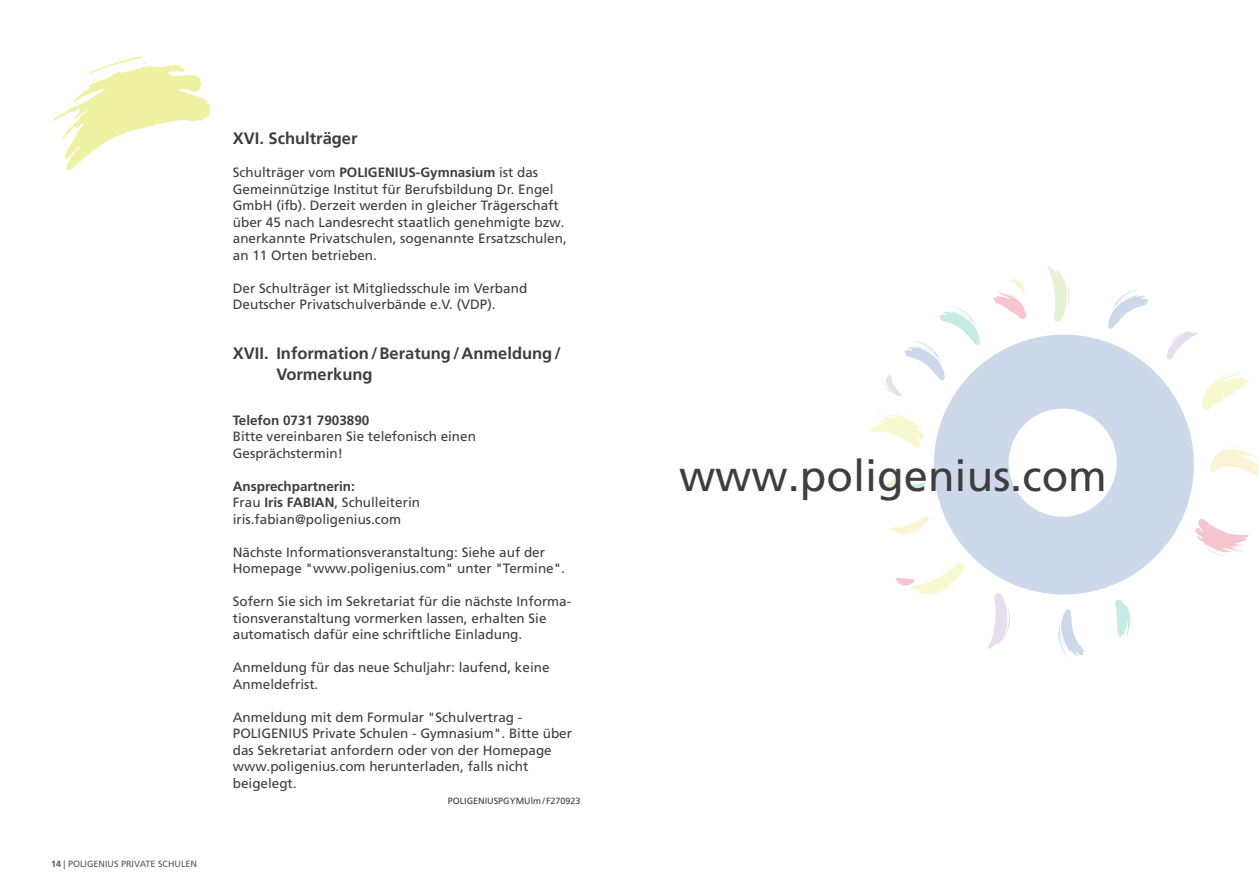
<style>
.page{position:relative;width:1259px;height:893px;background:#fff}
.page>*{position:absolute;margin:0;border:0;box-sizing:border-box;transform-origin:0 0}
.t1{font:43.5px "Frutiger LT Pro";color:#3e3e3f}
.Headlines_mehrzeilig{font:700 16.5px/21px "Frutiger LT Pro";color:#3e3e3f}
.Headlines{font:700 16.5px "Frutiger LT Pro";color:#3e3e3f}
.Lauftexte_Startabsatz{font:13.5px/16.5px "Frutiger LT Pro";color:#3e3e3f}
.Headlines_mehrzeilig-2{font:13.5px/16.5px "Frutiger LT Pro";color:#3e3e3f}
.Lauftexte_Startabsatz-2{font:700 13.5px "Frutiger LT Pro";color:#3e3e3f}
.t2{font:9px "Frutiger LT Pro";color:#57585a}
.Lauftexte_Startabsatz-3{font:9px "Frutiger LT Pro";color:#3e3e3f}
.s1{font-weight:700}
</style>
<div class="page">
<svg style="left:1209px;top:446px;width:50px;height:30px"></svg>
<svg style="left:890px;top:516px;width:39px;height:19px"></svg>
<svg style="left:934px;top:335px;width:260px;height:260px;fill:#cdd9eb"></svg>
<svg style="left:1166px;top:331px;width:31px;height:29px"></svg>
<svg style="left:988px;top:593px;width:22px;height:56px"></svg>
<svg style="left:1047px;top:266px;width:22px;height:56px"></svg>
<svg style="left:1108px;top:290px;width:40px;height:39px"></svg>
<svg style="left:1058px;top:609px;width:25px;height:48px"></svg>
<svg style="left:1195px;top:519px;width:54px;height:37px"></svg>
<svg style="left:993px;top:279px;width:33px;height:40px"></svg>
<svg style="left:883px;top:306px;width:97px;height:90px"></svg>
<svg style="left:880px;top:471px;width:45px;height:19px"></svg>
<svg style="left:1115px;top:600px;width:16px;height:38px"></svg>
<svg style="left:870px;top:411px;width:54px;height:37px"></svg>
<svg style="left:1201px;top:371px;width:48px;height:39px"></svg>
<svg style="left:895px;top:563px;width:68px;height:32px"></svg>
<svg style="left:51px;top:56px;width:159px;height:114px"></svg>
<p class="t2" style="left:51px;top:858px;width:148px"><span class="s1">14</span> | POLIGENIUS PRIVATE SCHULEN</p>
<p class="Headlines" style="left:233px;top:129px;width:126px">XVI. Schulträger</p>
<p class="Lauftexte_Startabsatz" style="left:233px;top:164px;width:335px">Schulträger vom <span class="s1">POLIGENIUS-Gymnasium</span> ist das Gemeinnützige Institut für Berufsbildung Dr. Engel GmbH (ifb). Derzeit werden in gleicher Trägerschaft über 45 nach Landesrecht staatlich genehmigte bzw. anerkannte Privatschulen, sogenannte Ersatzschulen, an 11 Orten betrieben.</p>
<p class="Lauftexte_Startabsatz" style="left:233px;top:280px;width:296px">Der Schulträger ist Mitgliedsschule im Verband<br>Deutscher Privatschulverbände e.V. (VDP).</p>
<p class="Headlines_mehrzeilig" style="left:276px;top:342px;width:286px;text-indent:-43px">XVII. Information/Beratung/Anmeldung/<br>Vormerkung</p>
<p class="Headlines_mehrzeilig-2" style="left:233px;top:412px;width:245px"><span class="s1">Telefon 0731 7903890<br></span>Bitte vereinbaren Sie telefonisch einen<br>Gesprächstermin!</p>
<p class="Lauftexte_Startabsatz-2" style="left:233px;top:478px;width:124px">Ansprechpartnerin:</p>
<p class="Lauftexte_Startabsatz" style="left:233px;top:494px;width:189px">Frau <span class="s1">Iris FABIAN</span>, Schulleiterin</p>
<p class="Lauftexte_Startabsatz" style="left:233px;top:511px;width:170px">iris.fabian@poligenius.com</p>
<p class="Lauftexte_Startabsatz" style="left:233px;top:544px;width:334px">Nächste Informationsveranstaltung: Siehe auf der<br>Homepage "www.poligenius.com" unter "Termine".</p>
<p class="Lauftexte_Startabsatz" style="left:233px;top:593px;width:340px">Sofern Sie sich im Sekretariat für die nächste Informa&shy;tionsveranstaltung vormerken lassen, erhalten Sie automatisch dafür eine schriftliche Einladung.</p>
<p class="Lauftexte_Startabsatz" style="left:233px;top:659px;width:318px">Anmeldung für das neue Schuljahr: laufend, keine<br>Anmeldefrist.</p>
<p class="Lauftexte_Startabsatz" style="left:233px;top:709px;width:341px">Anmeldung mit dem Formular "Schulvertrag - POLIGENIUS Private Schulen - Gymnasium". Bitte über das Sekretariat anfordern oder von der Homepage www.poligenius.com herunterladen, falls nicht beigelegt.</p>
<p class="Lauftexte_Startabsatz-3" style="left:448px;top:796px;width:134px">POLIGENIUSPGYMUlm/ F270923</p>
<h1 class="t1" style="left:679px;top:450px;width:429px">www.poligenius.com</h1>
</div>
